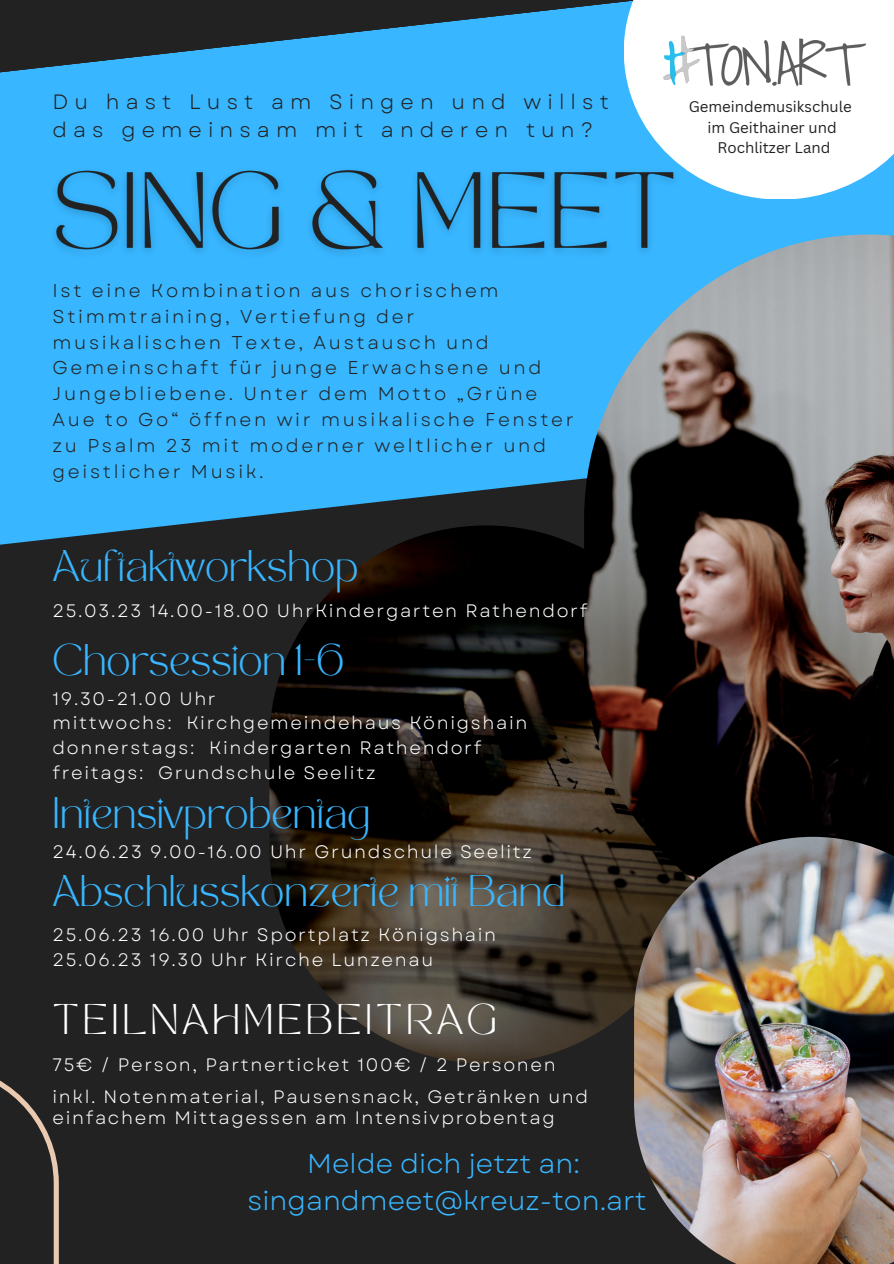
<style>
.page{position:relative;width:894px;height:1264px;background:#fff}
.page>*{position:absolute;margin:0;border:0;box-sizing:border-box;transform-origin:0 0}
.t1{font:30.9px "TAN MON CHERI Regular";color:#38b6ff}
.t2{font:30px "TAN MON CHERI Regular";letter-spacing:.12em;color:#fff}
.t3{font:27px/37.2px "Garet";color:#38b6ff;text-align:center}
.t4{font:20.7px/28.2px "Garet";letter-spacing:.295em;color:#222}
.t5{font:18.45px/26px "Garet";letter-spacing:.145em;color:#222}
.t6{font:18px/24.8px "Garet";letter-spacing:.09em;color:#fff}
.t7{font:15px/20.2px "Canva Sans";color:#222;text-align:center}
</style>
<div class="page">
<div style="left:0;top:0;width:893px;height:1263px;background:#222"></div>
<svg style="left:0;top:2px;width:893px;height:543px;fill:#38b6ff"></svg>
<img style="left:269px;top:525px;width:433px;height:538px;border-radius:216px">
<img style="left:584px;top:234px;width:309px;height:706px">
<svg style="left:0;top:1080px;width:59px;height:183px"></svg>
<img style="left:634px;top:836px;width:259px;height:427px">
<svg style="left:623px;top:0;width:270px;height:198px;background:#d8f0fe"></svg>
<img style="left:634px;top:2px;width:252px;height:122px">
<img style="left:40px;top:160px;width:649px;height:133px">
<p class="t4" style="left:53px;top:87px;width:557px">Du hast Lust am Singen und willst das gemeinsam mit anderen tun?</p>
<p class="t7" style="left:688px;top:96px;width:164px">Gemeindemusikschule im Geithainer und</p>
<p class="t7" style="left:717px;top:137px;width:114px">Rochlitzer Land</p>
<p class="t5" style="left:53px;top:277px;width:522px">Ist eine Kombination aus chorischem Stimmtraining, Vertiefung der musikalischen Texte, Austausch und Gemeinschaft für junge Erwachsene und Jungebliebene. Unter dem Motto „Grüne Aue to Go“ öffnen wir musikalische Fenster zu Psalm 23 mit moderner weltlicher und geistlicher Musik.</p>
<h1 class="t1" style="left:53px;top:549px;width:307px">Auftaktworkshop</h1>
<p class="t6" style="left:53px;top:598px;width:536px">25.03.23 14.00-18.00 UhrKindergarten Rathendorf</p>
<h1 class="t1" style="left:53px;top:643px;width:293px">Chorsession 1-6</h1>
<p class="t6" style="left:53px;top:686px;width:476px">19.30-21.00 Uhr<br>mittwochs: Kirchgemeindehaus Königshain donnerstags: Kindergarten Rathendorf freitags: Grundschule Seelitz</p>
<h1 class="t1" style="left:53px;top:796px;width:319px">Intensivprobentag</h1>
<p class="t6" style="left:53px;top:839px;width:481px">24.06.23 9.00-16.00 Uhr Grundschule Seelitz</p>
<h1 class="t1" style="left:53px;top:874px;width:514px">Abschlusskonzerte mit Band</h1>
<p class="t6" style="left:53px;top:922px;width:445px">25.06.23 16.00 Uhr Sportplatz Königshain<br>25.06.23 19.30 Uhr Kirche Lunzenau</p>
<h2 class="t2" style="left:53px;top:1003px;width:446px">TEILNAHMEBEITRAG</h2>
<p class="t6" style="left:53px;top:1048px;width:537px;line-height:32.7px">75€ / Person, Partnerticket 100€ / 2 Personen inkl. Notenmaterial, Pausensnack, Getränken und</p>
<p class="t6" style="left:53px;top:1105px;width:503px">einfachem Mittagessen am Intensivprobentag</p>
<h3 class="t3" style="left:247px;top:1145px;width:400px">Melde dich jetzt an: singandmeet@kreuz-ton.art</h3>
</div>
